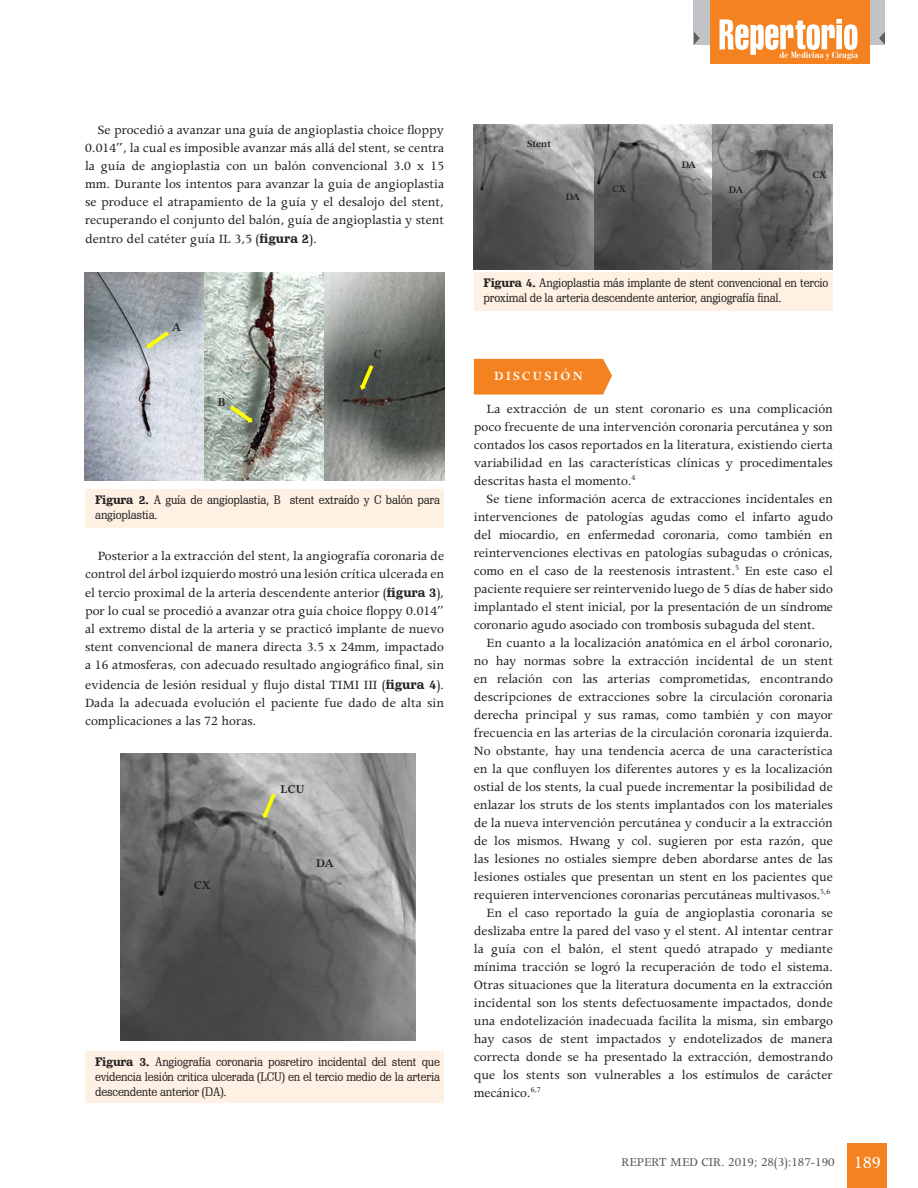
<style>
.page{position:relative;width:918px;height:1188px;background:#fff}
.page>*{position:absolute;margin:0;border:0;box-sizing:border-box;transform-origin:0 0}
.t1{font:19.05px "Apollo MT Std";color:#fff}
.t2{font:14.25px/18px "Apollo MT Std";color:#231f20;text-align:justify}
.t3{font:600 14.25px "Apollo MT Std";letter-spacing:.14em;color:#fff}
.t4{font:13.5px "Apollo MT Std";color:#57585a}
.t5{font:600 13.5px "Apollo MT Std";color:#231f20}
.t6{font:12px/15px "Schadow BT";letter-spacing:-.02em;color:#231f20}
.t7{font:600 11.25px "Apollo MT Std";letter-spacing:-.02em;color:#231f20}
.t8{font:700 condensed 9px "Bauer Bodoni Std";color:#fff}
.s1{font-family:"Schadow BT";font-weight:700;font-size:12.75px}
.s2{font-weight:700}
</style>
<div class="page">
<div style="left:693px;top:0;width:192px;height:45px;background:#c2c3c6"></div>
<div style="left:710px;top:0;width:160px;height:64px;background:#f58220"></div>
<svg style="left:720px;top:19px;width:137px;height:36px"></svg>
<svg style="left:694px;top:32px;width:6px;height:13px"></svg>
<svg style="left:879px;top:32px;width:6px;height:13px"></svg>
<div style="left:848px;top:1143px;width:39px;height:45px;background:#f58220"></div>
<div style="left:474px;top:359px;width:138px;height:36px;background:#f58220"></div>
<div style="left:85px;top:489px;width:359px;height:39px;background:#fef0e2"></div>
<div style="left:85px;top:1052px;width:359px;height:51px;background:#fef0e2"></div>
<div style="left:474px;top:273px;width:359px;height:38px;background:#fef0e2"></div>
<img style="left:84px;top:272px;width:360px;height:209px">
<svg style="left:146px;top:331px;width:23px;height:17px"></svg>
<svg style="left:360px;top:365px;width:14px;height:25px"></svg>
<svg style="left:230px;top:405px;width:23px;height:18px"></svg>
<img style="left:120px;top:753px;width:295px;height:288px">
<img style="left:474px;top:124px;width:359px;height:145px">
<svg style="left:262px;top:794px;width:14px;height:24px"></svg>
<p class="t2" style="left:85px;top:121px;width:361px;text-indent:13px">Se procedió a avanzar una guía de angioplastia choice floppy 0.014”, la cual es imposible avanzar más allá del stent, se centra la guía de angioplastia con un balón convencional 3.0 x 15 mm. Durante los intentos para avanzar la guia de angioplastia se produce el atrapamiento de la guía y el desalojo del stent, recuperando el conjunto del balón, guía de angioplastia y stent</p>
<p class="t2" style="left:85px;top:231px;width:233px">dentro del catéter guía IL 3,5 (<span class="s1">figura 2</span>).</p>
<p class="t5" style="left:172px;top:320px;width:11px">A</p>
<p class="t5" style="left:217px;top:395px;width:10px">B</p>
<p class="t5" style="left:374px;top:347px;width:10px">C</p>
<p class="t6" style="left:95px;top:492px;width:346px"><span class="s2">Figura 2.</span> A guía de angioplastia, B stent extraído y C balón para angioplastia.</p>
<p class="t2" style="left:85px;top:548px;width:361px;text-align:right">Posterior a la extracción del stent, la angiografía coronaria de control del árbol izquierdo mostró una lesión crítica ulcerada en</p>
<p class="t2" style="left:85px;top:585px;width:361px">el tercio proximal de la arteria descendente anterior (<span class="s1">figura 3</span>), por lo cual se procedió a avanzar otra guía choice floppy 0.014” al extremo distal de la arteria y se practicó implante de nuevo stent convencional de manera directa 3.5 x 24mm, impactado a 16 atmosferas, con adecuado resultado angiográfico final, sin</p>
<p class="t2" style="left:85px;top:677px;width:361px">evidencia de lesión residual y flujo distal TIMI III (<span class="s1">figura 4</span>).<br>Dada la adecuada evolución el paciente fue dado de alta sin complicaciones a las 72 horas.</p>
<p class="t5" style="left:194px;top:878px;width:18px">CX</p>
<p class="t5" style="left:280px;top:782px;width:26px">LCU</p>
<p class="t5" style="left:316px;top:856px;width:20px">DA</p>
<p class="t6" style="left:95px;top:1054px;width:346px;text-align:justify"><span class="s2">Figura 3.</span> Angiografía coronaria posretiro incidental del stent que evidencia lesión critica ulcerada (LCU) en el tercio medio de la arteria descendente anterior (DA).</p>
<p class="t7" style="left:527px;top:137px;width:25px">Stent</p>
<p class="t7" style="left:565px;top:190px;width:16px">DA</p>
<p class="t7" style="left:681px;top:159px;width:16px">DA</p>
<p class="t7" style="left:612px;top:183px;width:15px">CX</p>
<p class="t7" style="left:729px;top:184px;width:16px">DA</p>
<p class="t8" style="left:780px;top:50px;width:80px">de Medicina y Cirugía</p>
<p class="t7" style="left:813px;top:169px;width:15px">CX</p>
<p class="t6" style="left:484px;top:275px;width:346px"><span class="s2">Figura 4.</span> Angioplastia más implante de stent convencional en tercio proximal de la arteria descendente anterior, angiografía final.</p>
<p class="t3" style="left:494px;top:368px;width:91px">DISCUSIÓN</p>
<p class="t2" style="left:474px;top:400px;width:361px;text-indent:13px">La extracción de un stent coronario es una complicación poco frecuente de una intervención coronaria percutánea y son contados los casos reportados en la literatura, existiendo cierta variabilidad en las características clínicas y procedimentales descritas hasta el momento.<sup>4</sup></p>
<p class="t2" style="left:474px;top:490px;width:361px;text-indent:13px">Se tiene información acerca de extracciones incidentales en intervenciones de patologías agudas como el infarto agudo del miocardio, en enfermedad coronaria, como también en reintervenciones electivas en patologías subagudas o crónicas, como en el caso de la reestenosis intrastent.<sup>5</sup> En este caso el paciente requiere ser reintervenido luego de 5 días de haber sido implantado el stent inicial, por la presentación de un síndrome coronario agudo asociado con trombosis subaguda del stent.</p>
<p class="t2" style="left:474px;top:634px;width:361px;text-indent:13px">En cuanto a la localización anatómica en el árbol coronario, no hay normas sobre la extracción incidental de un stent en relación con las arterias comprometidas, encontrando descripciones de extracciones sobre la circulación coronaria derecha principal y sus ramas, como también y con mayor frecuencia en las arterias de la circulación coronaria izquierda.<br>No obstante, hay una tendencia acerca de una característica en la que confluyen los diferentes autores y es la localización ostial de los stents, la cual puede incrementar la posibilidad de enlazar los struts de los stents implantados con los materiales de la nueva intervención percutánea y conducir a la extracción de los mismos. Hwang y col. sugieren por esta razón, que las lesiones no ostiales siempre deben abordarse antes de las lesiones ostiales que presentan un stent en los pacientes que requieren intervenciones coronarias percutáneas multivasos.<sup>5,6</sup></p>
<p class="t2" style="left:474px;top:904px;width:361px;text-indent:13px">En el caso reportado la guía de angioplastia coronaria se deslizaba entre la pared del vaso y el stent. Al intentar centrar la guía con el balón, el stent quedó atrapado y mediante mínima tracción se logró la recuperación de todo el sistema.<br>Otras situaciones que la literatura documenta en la extracción incidental son los stents defectuosamente impactados, donde una endotelización inadecuada facilita la misma, sin embargo hay casos de stent impactados y endotelizados de manera correcta donde se ha presentado la extracción, demostrando que los stents son vulnerables a los estímulos de carácter mecánico.<sup>6,7</sup></p>
<p class="t4" style="left:622px;top:1155px;width:215px">REPERT MED CIR. 2019; 28(3):187-190</p>
<h1 class="t1" style="left:854px;top:1152px;width:29px">189</h1>
</div>
